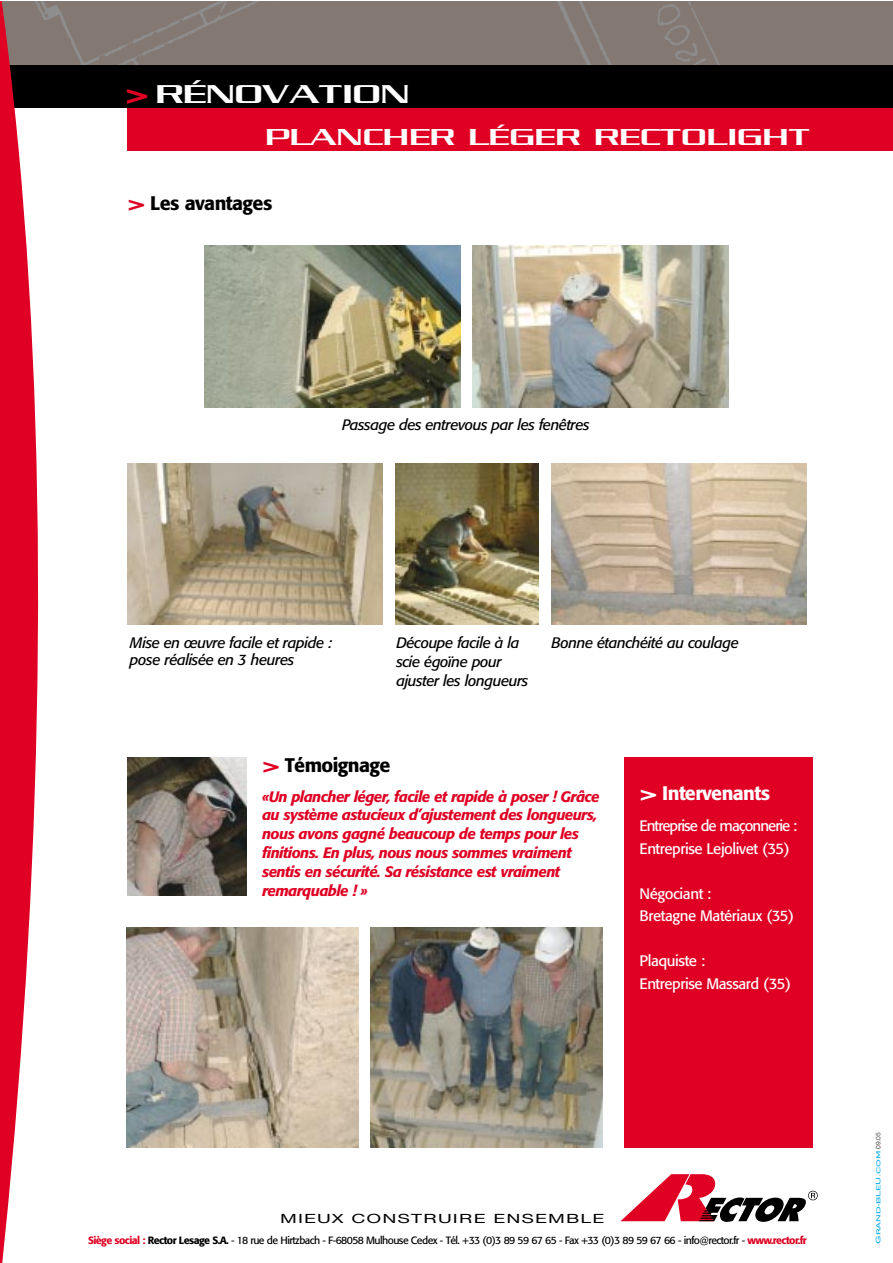
<style>
.page{position:relative;width:893px;height:1263px;background:#fff}
.page>*{position:absolute;margin:0;border:0;box-sizing:border-box;transform-origin:0 0}
.t1{font:28.5px "Chaney Extended";color:#fff}
.t2{font:25.5px "Chaney Extended";letter-spacing:.02em;color:#fff}
.t3{font:500 19.5px "Formata";letter-spacing:-.03em;color:#000}
.t4{font:500 19.5px "Formata";letter-spacing:-.03em;color:#fff}
.t5{font:italic 500 15px/18.8px "Formata";letter-spacing:-.035em;color:#df0023}
.t6{font:italic 15px/18.8px "Formata";letter-spacing:-.03em;color:#000}
.t7{font:15px/22.5px "Formata";letter-spacing:-.03em;color:#fff}
.t8{font:15px/22.5px "Formata";letter-spacing:-.065em;color:#fff}
.t9{font:500 13.65px "Nimbus Sans Novus T";letter-spacing:.055em;color:#000;scale:1.5 1}
.t10{font:10.5px "Formata";letter-spacing:-.055em;color:#000}
.t11{font:500 6px "Copperplate T";color:#00a9ec;scale:1.5 1}
.s1{font-weight:700;color:#df0023}
.s2{font-family:"Chaney Extended";font-weight:700;font-size:21px;color:#df0023}
.s3{font-family:"Chaney Extended";font-weight:700;font-size:21px}
.s4{font-weight:500;color:#df0023}
.s5{font-weight:500}
.s6{font-size:6.75px}
.s7{font-family:"Nimbus Sans Novus T";font-weight:400;font-size:6.75px;color:#000}
</style>
<div class="page">
<div style="left:0;top:2px;width:892px;height:63px;background:#837872"></div>
<img style="left:38px;top:2px;width:682px;height:63px">
<div style="left:0;top:65px;width:892px;height:43px;background:#000"></div>
<div style="left:128px;top:108px;width:764px;height:42px;background:#df0023"></div>
<svg style="left:0;top:2px;width:38px;height:1261px;fill:#df0023"></svg>
<svg style="left:620px;top:1174px;width:197px;height:48px"></svg>
<img style="left:205px;top:246px;width:255px;height:161px">
<img style="left:473px;top:246px;width:255px;height:161px">
<img style="left:128px;top:463px;width:255px;height:162px">
<img style="left:395px;top:463px;width:143px;height:162px">
<img style="left:551px;top:463px;width:255px;height:162px">
<img style="left:128px;top:757px;width:119px;height:139px">
<img style="left:126px;top:927px;width:232px;height:221px">
<img style="left:370px;top:927px;width:232px;height:221px">
<div style="left:624px;top:757px;width:188px;height:391px;background:#df0023"></div>
<h1 class="t1" style="left:125px;top:85px;width:285px"><span class="s1">&gt;</span> RÉNOVATION</h1>
<h2 class="t2" style="left:265px;top:129px;width:545px">PLANCHER LÉGER RECTOLIGHT</h2>
<h3 class="t3" style="left:128px;top:194px;width:146px"><span class="s2">&gt;</span> Les avantages</h3>
<p class="t6" style="left:342px;top:417px;width:249px">Passage des entrevous par les fenêtres</p>
<p class="t6" style="left:130px;top:636px;width:204px;line-height:16.5px">Mise en œuvre facile et rapide : pose réalisée en 3 heures</p>
<p class="t6" style="left:396px;top:635px;width:134px">Découpe facile à la scie égoïne pour ajuster les longueurs</p>
<p class="t6" style="left:551px;top:635px;width:189px">Bonne étanchéité au coulage</p>
<h3 class="t3" style="left:262px;top:756px;width:130px"><span class="s2">&gt;</span> Témoignage</h3>
<p class="t5" style="left:262px;top:788px;width:339px">«Un plancher léger, facile et rapide à poser ! Grâce au système astucieux d’ajustement des longueurs, nous avons gagné beaucoup de temps pour les finitions. En plus, nous nous sommes vraiment sentis en sécurité. Sa résistance est vraiment remarquable ! »</p>
<h3 class="t4" style="left:639px;top:784px;width:132px"><span class="s3">&gt;</span> Intervenants</h3>
<p class="t8" style="left:639px;top:816px;width:159px">Entreprise de maçonnerie :<br>Entreprise Lejolivet (35)</p>
<p class="t7" style="left:639px;top:883px;width:156px">Négociant :<br>Bretagne Matériaux (35)</p>
<p class="t7" style="left:639px;top:951px;width:153px">Plaquiste :<br>Entreprise Massard (35)</p>
<p class="t9" style="left:280px;top:1213px;width:218px">MIEUX CONSTRUIRE ENSEMBLE</p>
<p class="t10" style="left:88px;top:1235px;width:720px"><span class="s4">Siège social :</span> <span class="s5">Rector Lesage S.A.</span> - 18 rue de Hirtzbach - F-68058 Mulhouse Cedex - Tél. +33 (0)3 89 59 67 65 - Fax +33 (0)3 89 59 67 66 - info@rector.fr - <span class="s4">www.rector.fr</span></p>
<p class="t11" style="left:874px;top:1244px;width:76px;rotate:-90deg"><span class="s6">G</span>RAND-BLE<span class="s6">U</span>.COM <span class="s7">09.05</span></p>
</div>
